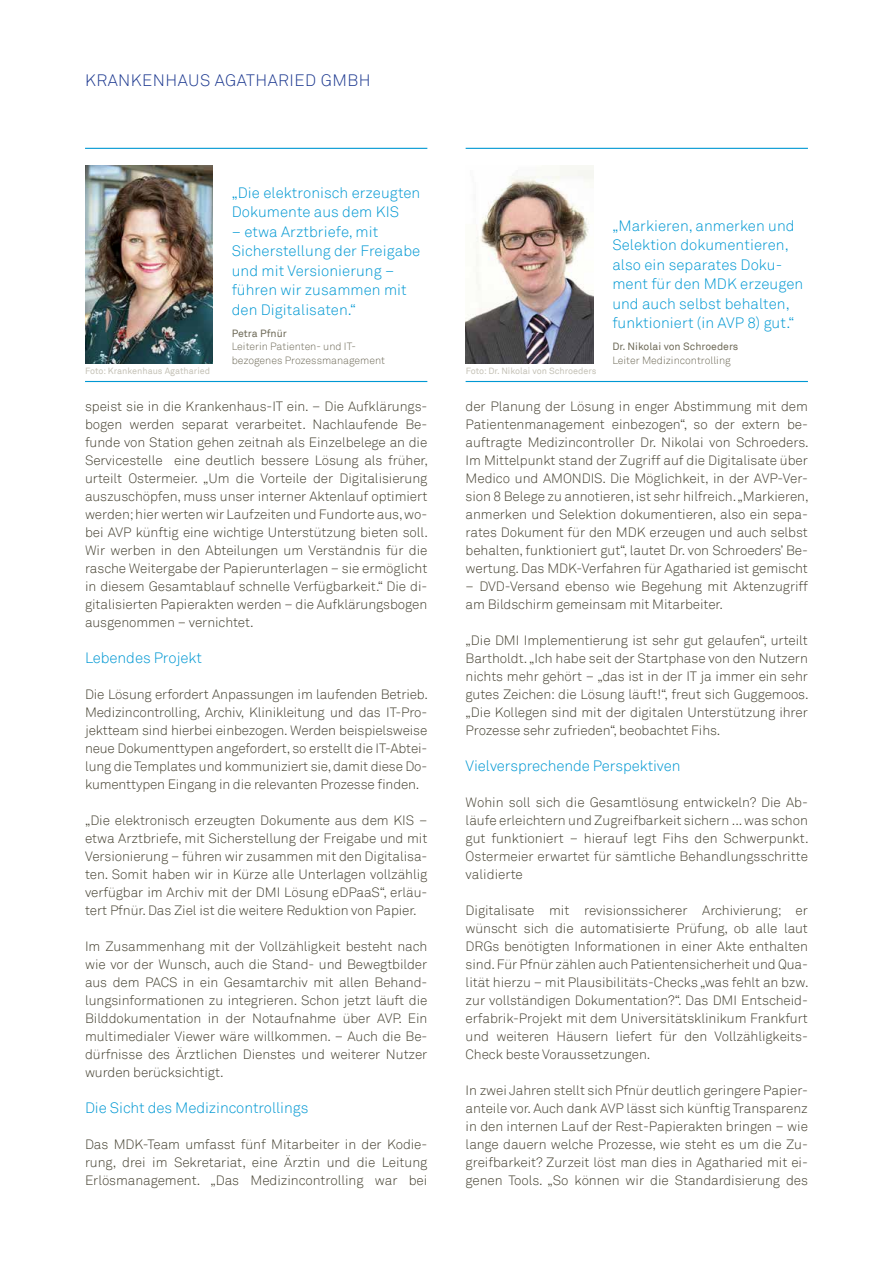
<style>
.page{position:relative;width:893px;height:1263px;background:#fff}
.page>*{position:absolute;margin:0;border:0;box-sizing:border-box;transform-origin:0 0}
.t1{font:300 16.5px "Akkurat";letter-spacing:.03em;color:#1c388f}
.t2{font:300 15px/19.5px "Akkurat";letter-spacing:.005em;color:#0098d3}
.t3{font:300 13.5px/18px "Akkurat";letter-spacing:-.005em;color:#454131;text-align:justify}
.t4{font:300 10.5px/13.5px "Akkurat";color:#706c5a}
.t5{font:10.5px "Akkurat";color:#706c5a}
.t6{font:9px "Akkurat";color:#aba797}
</style>
<div class="page">
<hr style="left:85px;top:148px;width:342px;height:1px;background:#0098d3">
<hr style="left:85px;top:381px;width:342px;height:1px;background:#0098d3">
<img style="left:85px;top:166px;width:128px;height:198px">
<hr style="left:466px;top:148px;width:342px;height:1px;background:#0098d3">
<hr style="left:466px;top:381px;width:342px;height:1px;background:#0098d3">
<img style="left:466px;top:166px;width:127px;height:198px">
<p class="t1" style="left:85px;top:70px;width:287px">KRANKENHAUS AGATHARIED GMBH</p>
<p class="t6" style="left:85px;top:366px;width:127px">Foto: Krankenhaus Agatharied</p>
<p class="t2" style="left:232px;top:183px;width:190px">„Die elektronisch erzeugten<br>Dokumente aus dem KIS</p>
<p class="t2" style="left:232px;top:222px;width:190px">– etwa Arztbriefe, mit<br>Sicherstellung der Freigabe und mit Versionierung – führen wir zusammen mit den Digitalisaten.“</p>
<p class="t5" style="left:232px;top:327px;width:57px">Petra Pfnür</p>
<p class="t4" style="left:232px;top:340px;width:155px">Leiterin Patienten- und IT&shy;bezogenes Prozessmanagement</p>
<p class="t3" style="left:85px;top:398px;width:344px">speist sie in die Krankenhaus-IT ein. – Die Aufklärungs&shy;bogen werden separat verarbeitet. Nachlaufende Be&shy;funde von Station gehen zeitnah als Einzelbelege an die Servicestelle eine deutlich bessere Lösung als früher, urteilt Ostermeier. „Um die Vorteile der Digitalisierung auszuschöpfen, muss unser interner Aktenlauf optimiert werden; hier werten wir Laufzeiten und Fundorte aus, wo&shy;bei AVP künftig eine wichtige Unterstützung bieten soll.<br>Wir werben in den Abteilungen um Verständnis für die rasche Weitergabe der Papierunterlagen – sie ermöglicht in diesem Gesamtablauf schnelle Verfügbarkeit.“ Die di&shy;gitalisierten Papierakten werden – die Aufklärungsbogen ausgenommen – vernichtet.</p>
<p class="t2" style="left:85px;top:648px;width:119px">Lebendes Projekt</p>
<p class="t3" style="left:85px;top:686px;width:344px">Die Lösung erfordert Anpassungen im laufenden Betrieb.<br>Medizincontrolling, Archiv, Klinikleitung und das IT-Pro&shy;jektteam sind hierbei einbezogen. Werden beispielsweise neue Dokumenttypen angefordert, so erstellt die IT-Abtei&shy;lung die Templates und kommuniziert sie, damit diese Do&shy;kumenttypen Eingang in die relevanten Prozesse finden.</p>
<p class="t3" style="left:85px;top:812px;width:344px">„Die elektronisch erzeugten Dokumente aus dem KIS – etwa Arztbriefe, mit Sicherstellung der Freigabe und mit Versionierung – führen wir zusammen mit den Digitalisa&shy;ten. Somit haben wir in Kürze alle Unterlagen vollzählig verfügbar im Archiv mit der DMI Lösung eDPaaS“, erläu&shy;tert Pfnür. Das Ziel ist die weitere Reduktion von Papier.</p>
<p class="t3" style="left:85px;top:938px;width:344px">Im Zusammenhang mit der Vollzähligkeit besteht nach wie vor der Wunsch, auch die Stand- und Bewegtbilder aus dem PACS in ein Gesamtarchiv mit allen Behand&shy;lungsinformationen zu integrieren. Schon jetzt läuft die Bilddokumentation in der Notaufnahme über AVP. Ein multimedialer Viewer wäre willkommen. – Auch die Be&shy;dürfnisse des Ärztlichen Dienstes und weiterer Nutzer wurden berücksichtigt.</p>
<p class="t2" style="left:85px;top:1098px;width:225px">Die Sicht des Medizincontrollings</p>
<p class="t3" style="left:85px;top:1136px;width:344px">Das MDK-Team umfasst fünf Mitarbeiter in der Kodie&shy;rung, drei im Sekretariat, eine Ärztin und die Leitung Erlösmanagement. „Das Medizincontrolling war bei</p>
<p class="t6" style="left:466px;top:366px;width:132px">Foto: Dr. Nikolai von Schroeders</p>
<p class="t2" style="left:612px;top:216px;width:192px">„Markieren, anmerken und<br>Selektion dokumentieren, also ein separates Doku&shy;ment für den MDK erzeugen und auch selbst behalten, funktioniert (in AVP 8) gut.“</p>
<p class="t5" style="left:612px;top:341px;width:128px">Dr. Nikolai von Schroeders</p>
<p class="t4" style="left:612px;top:354px;width:120px">Leiter Medizincontrolling</p>
<p class="t3" style="left:466px;top:398px;width:344px;text-align:left">der Planung der Lösung in enger Abstimmung mit dem Patientenmanagement einbezogen“, so der extern be&shy;auftragte Medizincontroller Dr. Nikolai von Schroeders.<br>Im Mittelpunkt stand der Zugriff auf die Digitalisate über Medico und AMONDIS. Die Möglichkeit, in der AVP-Ver&shy;sion 8 Belege zu annotieren, ist sehr hilfreich. „Markieren, anmerken und Selektion dokumentieren, also ein sepa&shy;rates Dokument für den MDK erzeugen und auch selbst behalten, funktioniert gut“, lautet Dr. von Schroeders’ Be&shy;wertung. Das MDK-Verfahren für Agatharied ist gemischt</p>
<p class="t3" style="left:466px;top:578px;width:344px">– DVD-Versand ebenso wie Begehung mit Aktenzugriff am Bildschirm gemeinsam mit Mitarbeiter.</p>
<p class="t3" style="left:466px;top:632px;width:344px">„Die DMI Implementierung ist sehr gut gelaufen“, urteilt Bartholdt. „Ich habe seit der Startphase von den Nutzern nichts mehr gehört – „das ist in der IT ja immer ein sehr gutes Zeichen: die Lösung läuft!“, freut sich Guggemoos. „Die Kollegen sind mit der digitalen Unterstützung ihrer Prozesse sehr zufrieden“, beobachtet Fihs.</p>
<p class="t2" style="left:466px;top:756px;width:216px">Vielversprechende Perspektiven</p>
<p class="t3" style="left:466px;top:794px;width:344px">Wohin soll sich die Gesamtlösung entwickeln? Die Ab&shy;läufe erleichtern und Zugreifbarkeit sichern ... was schon gut funktioniert – hierauf legt Fihs den Schwerpunkt.<br>Ostermeier erwartet für sämtliche Behandlungsschritte validierte</p>
<p class="t3" style="left:466px;top:902px;width:344px">Digitalisate mit revisionssicherer Archivierung; er wünscht sich die automatisierte Prüfung, ob alle laut DRGs benötigten Informationen in einer Akte enthalten sind. Für Pfnür zählen auch Patientensicherheit und Qua&shy;lität hierzu – mit Plausibilitäts-Checks „was fehlt an bzw. zur vollständigen Dokumentation?“. Das DMI Entscheid&shy;erfabrik-Projekt mit dem Universitätsklinikum Frankfurt und weiteren Häusern liefert für den Vollzähligkeits-Check beste Voraussetzungen.</p>
<p class="t3" style="left:466px;top:1082px;width:344px">In zwei Jahren stellt sich Pfnür deutlich geringere Papier&shy;anteile vor. Auch dank AVP lässt sich künftig Transparenz in den internen Lauf der Rest-Papierakten bringen – wie lange dauern welche Prozesse, wie steht es um die Zu&shy;greifbarkeit? Zurzeit löst man dies in Agatharied mit ei&shy;genen Tools. „So können wir die Standardisierung des</p>
</div>
